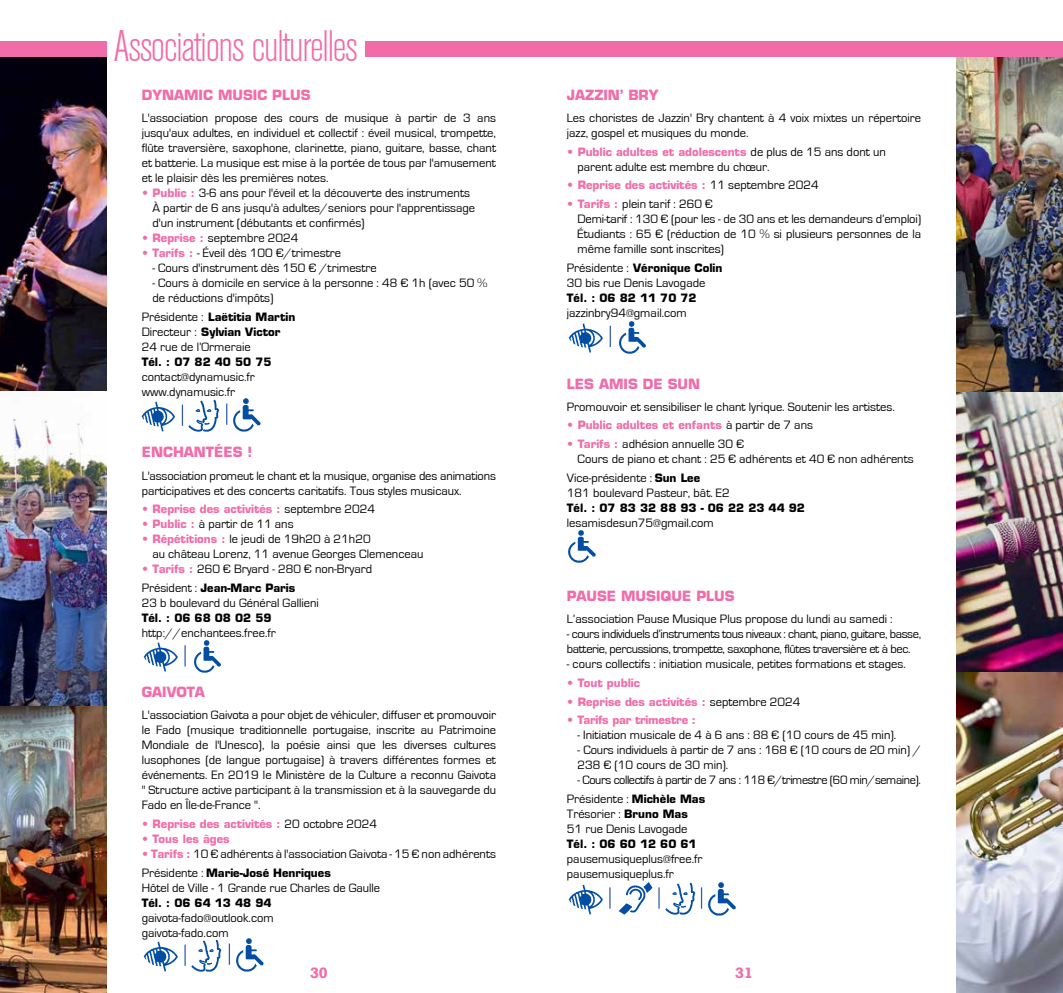
<style>
.page{position:relative;width:1063px;height:993px;background:#fff}
.page>*{position:absolute;margin:0;border:0;box-sizing:border-box;transform-origin:0 0}
.t1{font:300 condensed 43.62px "Akzidenz Grotesk BE";letter-spacing:-.03em;color:#f06da9}
.t2{font:700 14.12px "Rockwell";color:#f06da9}
.t3{font:700 13.75px "Eurostile";color:#f06da9}
.t4{font:12.5px/15px "Eurostile";color:#000}
.t5{font:12.5px/15px "Eurostile";letter-spacing:-.03em;color:#000}
.t6{font:700 11.25px "Eurostile";color:#f06da9}
.t7{font:700 11.25px/15px "Eurostile";color:#000}
.t8{font:700 11.25px "Eurostile";letter-spacing:-.02em;color:#f06da9}
.s1{font-weight:700;font-size:11.25px;color:#f06da9}
.s2{font-weight:400;font-size:12.5px}
.s3{font-weight:400;font-size:12.5px;color:#000}
.s4{font-weight:700;font-size:11.25px}
</style>
<div class="page">
<img style="left:957px;top:57px;width:106px;height:935px">
<img style="left:0;top:705px;width:106px;height:287px">
<img style="left:0;top:57px;width:106px;height:334px">
<img style="left:0;top:419px;width:106px;height:286px">
<img style="left:957px;top:392px;width:106px;height:280px">
<div style="left:0;top:41px;width:106px;height:16px;background:#f06da9"></div>
<div style="left:366px;top:41px;width:697px;height:16px;background:#f06da9"></div>
<img style="left:568px;top:323px;width:35px;height:30px">
<img style="left:619px;top:321px;width:27px;height:33px">
<svg style="left:610px;top:326px;width:1px;height:21px"></svg>
<img style="left:141px;top:401px;width:34px;height:31px">
<img style="left:188px;top:399px;width:31px;height:33px">
<svg style="left:182px;top:404px;width:1px;height:21px"></svg>
<img style="left:233px;top:398px;width:28px;height:34px">
<svg style="left:226px;top:403px;width:1px;height:21px"></svg>
<img style="left:568px;top:530px;width:28px;height:33px">
<img style="left:143px;top:642px;width:35px;height:30px">
<img style="left:194px;top:640px;width:27px;height:33px">
<hr style="left:184px;top:645px;width:2px;height:21px;background:#315caa">
<img style="left:143px;top:941px;width:35px;height:31px">
<img style="left:191px;top:939px;width:31px;height:33px">
<hr style="left:184px;top:944px;width:2px;height:21px;background:#315caa">
<img style="left:236px;top:938px;width:28px;height:34px">
<svg style="left:229px;top:943px;width:1px;height:21px"></svg>
<img style="left:568px;top:884px;width:35px;height:31px">
<img style="left:665px;top:882px;width:31px;height:33px">
<img style="left:708px;top:882px;width:28px;height:34px">
<hr style="left:609px;top:887px;width:2px;height:21px;background:#315caa">
<hr style="left:658px;top:887px;width:2px;height:21px;background:#315caa">
<svg style="left:701px;top:887px;width:1px;height:21px"></svg>
<img style="left:618px;top:882px;width:35px;height:33px">
<h1 class="t1" style="left:113px;top:23px;width:246px">Associations culturelles</h1>
<p class="t3" style="left:142px;top:86px;width:44px">Dynamic</p>
<p class="t3" style="left:218px;top:86px;width:94px">Music plus</p>
<p class="t4" style="left:142px;top:110px;width:356px;text-align:justify">L'association propose des cours de musique à partir de 3 ans jusqu'aux adultes, en individuel et collectif : éveil musical, trompette, flûte traversière, saxophone, clarinette, piano, guitare, basse, chant et batterie. La musique est mise à la portée de tous par l'amusement et le plaisir dès les premières notes.</p>
<p class="t4" style="left:152px;top:185px;width:324px;text-indent:-11px"><span class="s1">• Public :</span> 3-6 ans pour l'éveil et la découverte des instruments<br>À partir de 6 ans jusqu'à adultes/seniors pour l'apprentissage d'un instrument (débutants et confirmés)</p>
<p class="t4" style="left:142px;top:230px;width:158px"><span class="s1">• Reprise :</span> septembre 2024</p>
<p class="t4" style="left:142px;top:245px;width:201px"><span class="s1">• Tarifs :</span> - Éveil dès 100 €/trimestre</p>
<p class="t4" style="left:152px;top:260px;width:226px">- Cours d'instrument dès 150 € /trimestre</p>
<p class="t4" style="left:152px;top:275px;width:336px">- Cours à domicile en service à la personne : 48 € 1h (avec 50 % de réductions d'impôts)</p>
<p class="t7" style="left:142px;top:309px;width:155px"><span class="s2">Présidente :</span> Laëtitia Martin<br><span class="s2">Directeur :</span> Sylvian Victor</p>
<p class="t4" style="left:142px;top:339px;width:110px">24 rue de l’Ormeraie</p>
<p class="t7" style="left:142px;top:354px;width:131px">Tél. : 07 82 40 50 75</p>
<p class="t4" style="left:142px;top:369px;width:115px">contact@dynamusic.fr www.dynamusic.fr</p>
<p class="t3" style="left:142px;top:443px;width:33px">Encha</p>
<p class="t3" style="left:194px;top:443px;width:60px">ntées !</p>
<p class="t4" style="left:142px;top:468px;width:356px">L'association promeut le chant et la musique, organise des animations participatives et des concerts caritatifs. Tous styles musicaux.</p>
<p class="t6" style="left:142px;top:502px;width:235px">• Reprise des activités : <span class="s3">septembre 2024</span></p>
<p class="t4" style="left:142px;top:516px;width:153px"><span class="s1">• Public :</span> à partir de 11 ans</p>
<p class="t4" style="left:152px;top:531px;width:273px;text-indent:-11px"><span class="s1">• Répétitions :</span> le jeudi de 19h20 à 21h20<br>au château Lorenz, 11 avenue Georges Clemenceau</p>
<p class="t4" style="left:142px;top:561px;width:232px"><span class="s1">• Tarifs :</span> 260 € Bryard - 280 € non-Bryard</p>
<p class="t7" style="left:142px;top:579px;width:155px"><span class="s2">Président :</span> Jean-Marc Paris</p>
<p class="t4" style="left:142px;top:595px;width:179px">23 b boulevard du Général Gallieni</p>
<p class="t7" style="left:142px;top:609px;width:131px">Tél. : 06 68 08 02 59</p>
<p class="t4" style="left:142px;top:625px;width:136px">http://enchantees.free.fr</p>
<p class="t3" style="left:142px;top:683px;width:63px">Gaivota</p>
<p class="t4" style="left:142px;top:707px;width:356px;text-align:justify">L'association Gaivota a pour objet de véhiculer, diffuser et promouvoir le Fado (musique traditionnelle portugaise, inscrite au Patrimoine Mondiale de l'Unesco), la poésie ainsi que les diverses cultures lusophones (de langue portugaise) à travers différentes formes et événements. En 2019 le Ministère de la Culture a reconnu Gaivota " Structure active participant à la transmission et à la sauvegarde du Fado en Île-de-France ".</p>
<p class="t6" style="left:142px;top:816px;width:237px">• Reprise des activités : <span class="s3">20 octobre 2024</span></p>
<p class="t6" style="left:142px;top:831px;width:90px">• Tous les âges</p>
<p class="t4" style="left:142px;top:846px;width:356px"><span class="s1">• Tarifs :</span> 10 € adhérents à l'association Gaivota - 15 € non adhérents</p>
<p class="t7" style="left:142px;top:864px;width:191px"><span class="s2">Présidente :</span> Marie-José Henriques</p>
<p class="t4" style="left:142px;top:879px;width:240px">Hôtel de Ville - 1 Grande rue Charles de Gaulle</p>
<p class="t7" style="left:142px;top:894px;width:131px">Tél. : 06 64 13 48 94</p>
<p class="t4" style="left:142px;top:909px;width:134px">gaivota-fado@outlook.com gaivota-fado.com</p>
<p class="t3" style="left:567px;top:87px;width:9px">Jazzi</p>
<p class="t3" style="left:608px;top:87px;width:52px">n’ Bry</p>
<p class="t4" style="left:567px;top:111px;width:356px">Les choristes de Jazzin' Bry chantent à 4 voix mixtes un répertoire jazz, gospel et musiques du monde.</p>
<p class="t6" style="left:567px;top:145px;width:320px">• Public adultes et adolescents <span class="s3">de plus de 15 ans dont un</span></p>
<p class="t4" style="left:578px;top:159px;width:194px">parent adulte est membre du chœur.</p>
<p class="t6" style="left:567px;top:178px;width:254px">• Reprise des activités : <span class="s3">11 septembre 2024</span></p>
<p class="t4" style="left:578px;top:196px;width:345px;text-indent:-11px"><span class="s1">• Tarifs :</span> plein tarif : 260 €<br>Demi-tarif : 130 € (pour les - de 30 ans et les demandeurs d’emploi)<br>Étudiants : 65 € (réduction de 10 % si plusieurs personnes de la même famille sont inscrites)</p>
<p class="t7" style="left:567px;top:260px;width:157px"><span class="s2">Présidente :</span> Véronique Colin</p>
<p class="t4" style="left:567px;top:275px;width:140px">30 bis rue Denis Lavogade</p>
<p class="t7" style="left:567px;top:290px;width:131px">Tél. : 06 82 11 70 72</p>
<p class="t4" style="left:567px;top:305px;width:121px">jazzinbry94@gmail.com</p>
<p class="t3" style="left:567px;top:375px;width:43px">Les ami</p>
<p class="t3" style="left:628px;top:375px;width:74px">s de sun</p>
<p class="t4" style="left:567px;top:399px;width:329px">Promouvoir et sensibiliser le chant lyrique. Soutenir les artistes.</p>
<p class="t6" style="left:567px;top:418px;width:248px">• Public adultes et enfants <span class="s3">à partir de 7 ans</span></p>
<p class="t4" style="left:578px;top:436px;width:338px;text-indent:-11px"><span class="s1">• Tarifs :</span> adhésion annuelle 30 €<br>Cours de piano et chant : 25 € adhérents et 40 € non adhérents</p>
<p class="t4" style="left:567px;top:470px;width:164px">Vice-présidente : <span class="s4">Sun Lee<br></span>181 boulevard Pasteur, bât. E2</p>
<p class="t7" style="left:567px;top:499px;width:240px">Tél. : 07 83 32 88 93 - 06 22 23 44 92</p>
<p class="t4" style="left:567px;top:515px;width:149px">lesamisdesun75@gmail.com</p>
<p class="t3" style="left:567px;top:587px;width:169px">Pause Musique Plus</p>
<p class="t4" style="left:567px;top:611px;width:327px">L’association Pause Musique Plus propose du lundi au samedi :</p>
<p class="t5" style="left:567px;top:626px;width:356px">- cours individuels d’instruments tous niveaux : chant, piano, guitare, basse, batterie, percussions, trompette, saxophone, flûtes traversière et à bec.</p>
<p class="t4" style="left:567px;top:656px;width:341px">- cours collectifs : initiation musicale, petites formations et stages.</p>
<p class="t6" style="left:567px;top:675px;width:75px">• Tout public</p>
<p class="t6" style="left:567px;top:694px;width:235px">• Reprise des activités : <span class="s3">septembre 2024</span></p>
<p class="t8" style="left:567px;top:712px;width:131px">• Tarifs par trimestre :</p>
<p class="t4" style="left:578px;top:727px;width:320px">- Initiation musicale de 4 à 6 ans : 88 € (10 cours de 45 min).</p>
<p class="t4" style="left:578px;top:742px;width:345px">- Cours individuels à partir de 7 ans : 168 € (10 cours de 20 min) /<br>238 € (10 cours de 30 min).</p>
<p class="t5" style="left:567px;top:770px;width:356px;line-height:18.5px;text-indent:11px">- Cours collectifs à partir de 7 ans : 118 €/trimestre (60 min/semaine).<br>Présidente : <span class="s4">Michèle Mas</span></p>
<p class="t4" style="left:567px;top:806px;width:123px">Trésorier : <span class="s4">Bruno Mas<br></span>51 rue Denis Lavogade</p>
<p class="t7" style="left:567px;top:835px;width:131px">Tél. : 06 60 12 60 61</p>
<p class="t4" style="left:567px;top:851px;width:137px">pausemusiqueplus@free.fr pausemusiqueplus.fr</p>
<p class="t2" style="left:310px;top:963px;width:19px">30</p>
<p class="t2" style="left:735px;top:963px;width:19px">31</p>
</div>
